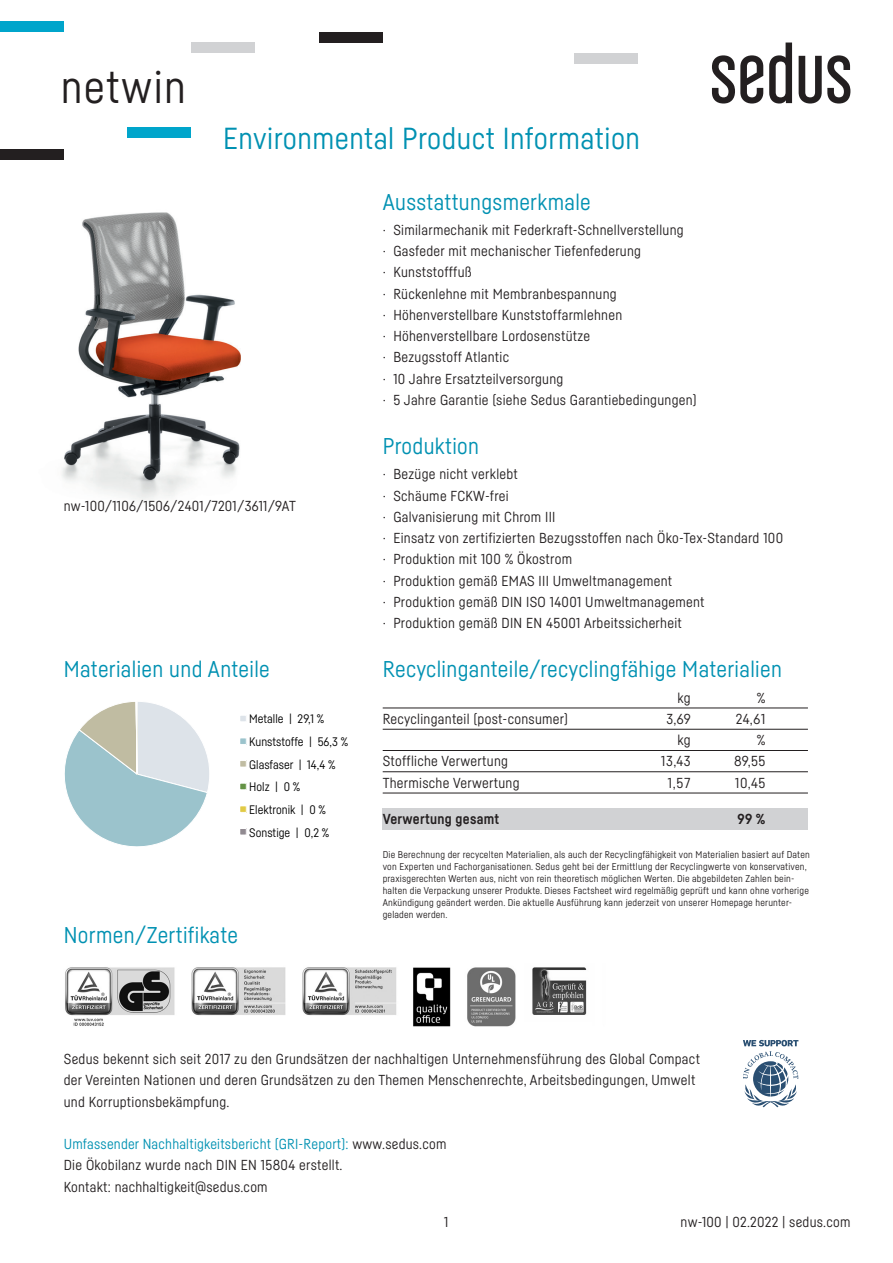
<style>
.page{position:relative;width:893px;height:1263px;background:#fff}
.page>*{position:absolute;margin:0;border:0;box-sizing:border-box;transform-origin:0 0}
.t1{font:45px "Sedus Sans";letter-spacing:.03em;color:#231f20}
.t2{font:30px "Sedus Sans";letter-spacing:.015em;color:#0091b2}
.t3{font:22.5px "Sedus Sans";letter-spacing:.015em;color:#0091b2}
.t4{font:14.25px/21.3px "Sedus Sans";letter-spacing:.02em;color:#231f20}
.t5{font:700 14.25px "Sedus Sans";letter-spacing:.02em;color:#231f20}
.t6{font:12.15px/22.6px "Sedus Sans";color:#000}
.t7{font:9.75px/12px "Sedus Sans";letter-spacing:.02em;color:#231f20}
.s1{color:#0091b2}
</style>
<div class="page">
<div style="left:383px;top:808px;width:425px;height:21px;background:#d1d2d4"></div>
<img style="left:62px;top:212px;width:179px;height:290px">
<svg style="left:712px;top:55px;width:51px;height:49px"></svg>
<svg style="left:769px;top:43px;width:23px;height:61px"></svg>
<svg style="left:799px;top:55px;width:51px;height:49px"></svg>
<img style="left:65px;top:967px;width:522px;height:60px">
<svg style="left:743px;top:1040px;width:55px;height:67px"></svg>
<hr style="left:383px;top:708px;width:425px;height:1px;background:#231f20">
<hr style="left:383px;top:729px;width:425px;height:1px;background:#231f20">
<hr style="left:383px;top:750px;width:425px;height:1px;background:#231f20">
<hr style="left:383px;top:771px;width:425px;height:1px;background:#231f20">
<hr style="left:383px;top:793px;width:425px;height:1px;background:#231f20">
<div style="left:0;top:21px;width:64px;height:11px;background:#00a5cb"></div>
<div style="left:191px;top:43px;width:64px;height:10px;background:#d1d2d4"></div>
<div style="left:574px;top:53px;width:64px;height:11px;background:#d1d2d4"></div>
<div style="left:128px;top:128px;width:63px;height:10px;background:#00a5cb"></div>
<div style="left:0;top:149px;width:64px;height:10px;background:#231f20"></div>
<div style="left:319px;top:32px;width:64px;height:11px;background:#231f20"></div>
<svg style="left:64px;top:702px;width:183px;height:145px"></svg>
<h1 class="t1" style="left:61px;top:59px;width:127px">netwin</h1>
<h2 class="t2" style="left:223px;top:120px;width:418px">Environmental Product Information</h2>
<h3 class="t3" style="left:383px;top:188px;width:210px">Ausstattungsmerkmale</h3>
<p class="t4" style="left:383px;top:219px;width:316px">· Similarmechanik mit Federkraft-Schnellverstellung<br>· Gasfeder mit mechanischer Tiefenfederung<br>· Kunststofffuß<br>· Rückenlehne mit Membranbespannung<br>· Höhenverstellbare Kunststoffarmlehnen<br>· Höhenverstellbare Lordosenstütze<br>· Bezugsstoff Atlantic<br>· 10 Jahre Ersatzteilversorgung<br>· 5 Jahre Garantie (siehe Sedus Garantiebedingungen)</p>
<h3 class="t3" style="left:383px;top:433px;width:98px">Produktion</h3>
<p class="t4" style="left:64px;top:495px;width:234px">nw-100/1106/1506/2401/7201/3611/9AT</p>
<h3 class="t3" style="left:64px;top:656px;width:207px">Materialien und Anteile</h3>
<p class="t6" style="left:249px;top:707px;width:100px">Metalle | 29,1 %<br>Kunststoffe | 56,3 %<br>Glasfaser | 14,4 %<br>Holz | 0 %<br>Elektronik | 0 %<br>Sonstige | 0,2 %</p>
<h3 class="t3" style="left:64px;top:922px;width:176px">Normen/Zertifikate</h3>
<p class="t4" style="left:383px;top:463px;width:402px">· Bezüge nicht verklebt<br>· Schäume FCKW-frei<br>· Galvanisierung mit Chrom III<br>· Einsatz von zertifizierten Bezugsstoffen nach Öko-Tex-Standard 100 · Produktion mit 100 % Ökostrom<br>· Produktion gemäß EMAS III Umweltmanagement<br>· Produktion gemäß DIN ISO 14001 Umweltmanagement<br>· Produktion gemäß DIN EN 45001 Arbeitssicherheit</p>
<h3 class="t3" style="left:383px;top:656px;width:401px">Recyclinganteile/recyclingfähige Materialien</h3>
<p class="t4" style="left:678px;top:687px;width:15px">kg</p>
<p class="t4" style="left:757px;top:687px;width:10px">%</p>
<p class="t4" style="left:383px;top:708px;width:187px">Recyclinganteil (post-consumer)</p>
<p class="t4" style="left:666px;top:708px;width:26px">3,69</p>
<p class="t4" style="left:736px;top:708px;width:31px">24,61</p>
<p class="t4" style="left:678px;top:729px;width:15px">kg</p>
<p class="t4" style="left:757px;top:729px;width:10px">%</p>
<p class="t4" style="left:383px;top:750px;width:127px">Stoffliche Verwertung</p>
<p class="t4" style="left:661px;top:750px;width:31px">13,43</p>
<p class="t4" style="left:734px;top:750px;width:33px">89,55</p>
<p class="t4" style="left:383px;top:772px;width:138px">Thermische Verwertung</p>
<p class="t4" style="left:668px;top:772px;width:24px">1,57</p>
<p class="t4" style="left:735px;top:772px;width:32px">10,45</p>
<p class="t5" style="left:383px;top:810px;width:118px">Verwertung gesamt</p>
<p class="t5" style="left:737px;top:810px;width:29px">99 %</p>
<p class="t7" style="left:383px;top:849px;width:429px">Die Berechnung der recycelten Materialien, als auch der Recyclingfähigkeit von Materialien basiert auf Daten von Experten und Fachorganisationen. Sedus geht bei der Ermittlung der Recyclingwerte von konservativen, praxisgerechten Werten aus, nicht von rein theoretisch möglichen Werten. Die abgebildeten Zahlen bein&shy;halten die Verpackung unserer Produkte. Dieses Factsheet wird regelmäßig geprüft und kann ohne vorherige Ankündigung geändert werden. Die aktuelle Ausführung kann jederzeit von unserer Homepage herunter&shy;geladen werden.</p>
<p class="t4" style="left:64px;top:1048px;width:638px">Sedus bekennt sich seit 2017 zu den Grundsätzen der nachhaltigen Unternehmensführung des Global Compact der Vereinten Nationen und deren Grundsätzen zu den Themen Menschenrechte, Arbeitsbedingungen, Umwelt und Korruptionsbekämpfung.</p>
<p class="t4" style="left:64px;top:1133px;width:384px"><span class="s1">Umfassender Nachhaltigkeitsbericht (GRI-Report):</span> www.sedus.com<br>Die Ökobilanz wurde nach DIN EN 15804 erstellt.<br>Kontakt: nachhaltigkeit@sedus.com</p>
<p class="t4" style="left:444px;top:1211px;width:6px">1</p>
<p class="t4" style="left:681px;top:1211px;width:171px">nw-100 | 02.2022 | sedus.com</p>
</div>
